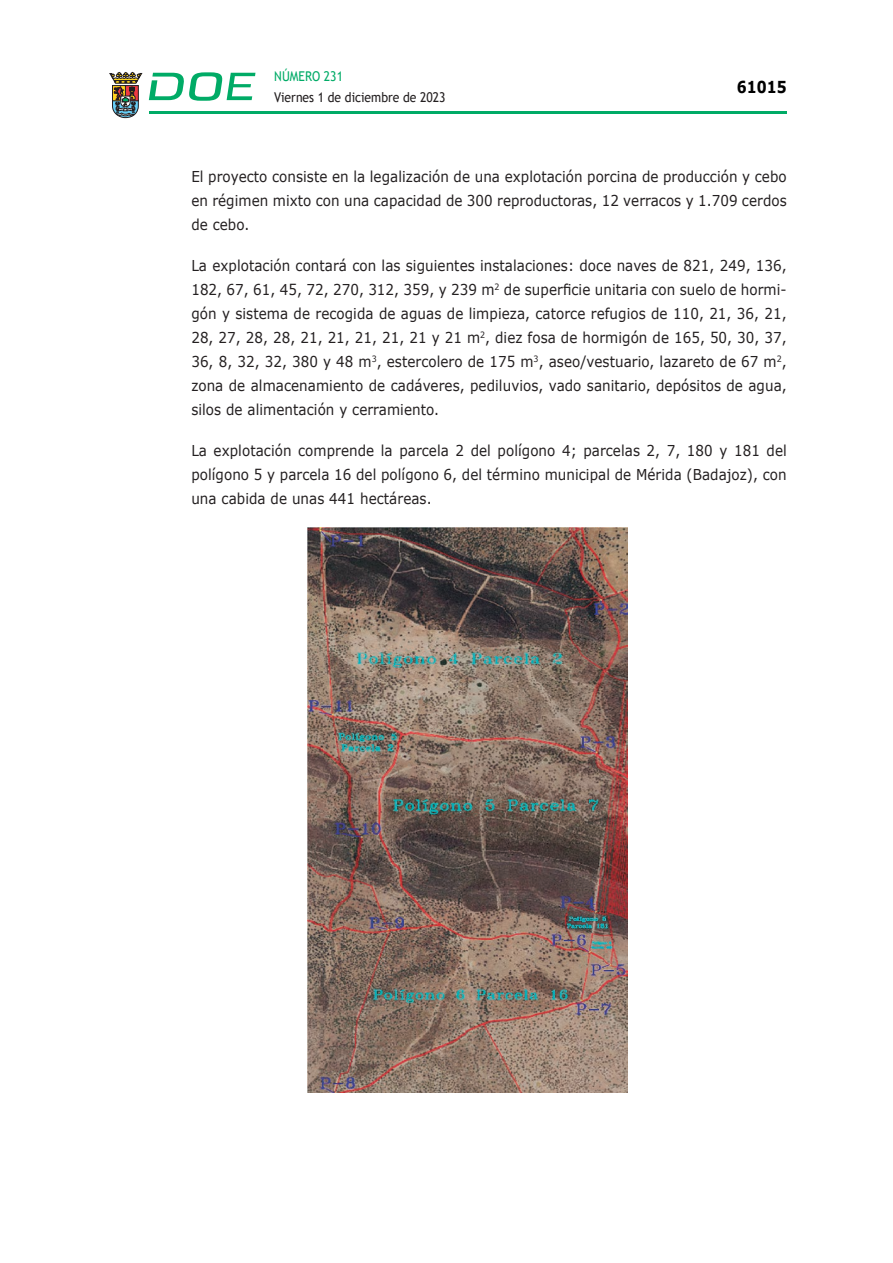
<style>
.page{position:relative;width:893px;height:1263px;background:#fff}
.page>*{position:absolute;margin:0;border:0;box-sizing:border-box;transform-origin:0 0}
.t1{font:700 16.5px "Verdana";color:#000;scale:.85 1}
.CUERPO_DE_TEXTO{font:15px/24px "Verdana";letter-spacing:.005em;color:#231f20;text-align:justify;scale:.9 1}
.t2{font:13.5px "Trebuchet MS";color:#231f20;scale:.9 1}
.t3{font:13.5px "Trebuchet MS";color:#00ab67;scale:.9 1}
</style>
<div class="page">
<hr style="left:149px;top:111px;width:638px;height:3px;background:#00ab66">
<svg style="left:109px;top:72px;width:33px;height:46px"></svg>
<svg style="left:149px;top:72px;width:106px;height:29px"></svg>
<img style="left:308px;top:527px;width:320px;height:566px">
<p class="t3" style="left:274px;top:67px;width:78px">NÚMERO 231</p>
<p class="t2" style="left:274px;top:88px;width:192px">Viernes 1 de diciembre de 2023</p>
<p class="t1" style="left:737px;top:75px;width:60px">61015</p>
<p class="CUERPO_DE_TEXTO" style="left:191px;top:164px;width:663px">El proyecto consiste en la legalización de una explotación porcina de producción y cebo en régimen mixto con una capacidad de 300 reproductoras, 12 verracos y 1.709 cerdos de cebo.</p>
<p class="CUERPO_DE_TEXTO" style="left:191px;top:253px;width:663px">La explotación contará con las siguientes instalaciones: doce naves de 821, 249, 136, 182, 67, 61, 45, 72, 270, 312, 359, y 239 m<sup>2</sup> de superficie unitaria con suelo de hormi&shy;gón y sistema de recogida de aguas de limpieza, catorce refugios de 110, 21, 36, 21, 28, 27, 28, 28, 21, 21, 21, 21, 21 y 21 m<sup>2</sup>, diez fosa de hormigón de 165, 50, 30, 37, 36, 8, 32, 32, 380 y 48 m<sup>3</sup>, estercolero de 175 m<sup>3</sup>, aseo/vestuario, lazareto de 67 m<sup>2</sup>, zona de almacenamiento de cadáveres, pediluvios, vado sanitario, depósitos de agua, silos de alimentación y cerramiento.</p>
<p class="CUERPO_DE_TEXTO" style="left:191px;top:438px;width:663px">La explotación comprende la parcela 2 del polígono 4; parcelas 2, 7, 180 y 181 del polígono 5 y parcela 16 del polígono 6, del término municipal de Mérida (Badajoz), con una cabida de unas 441 hectáreas.</p>
</div>
